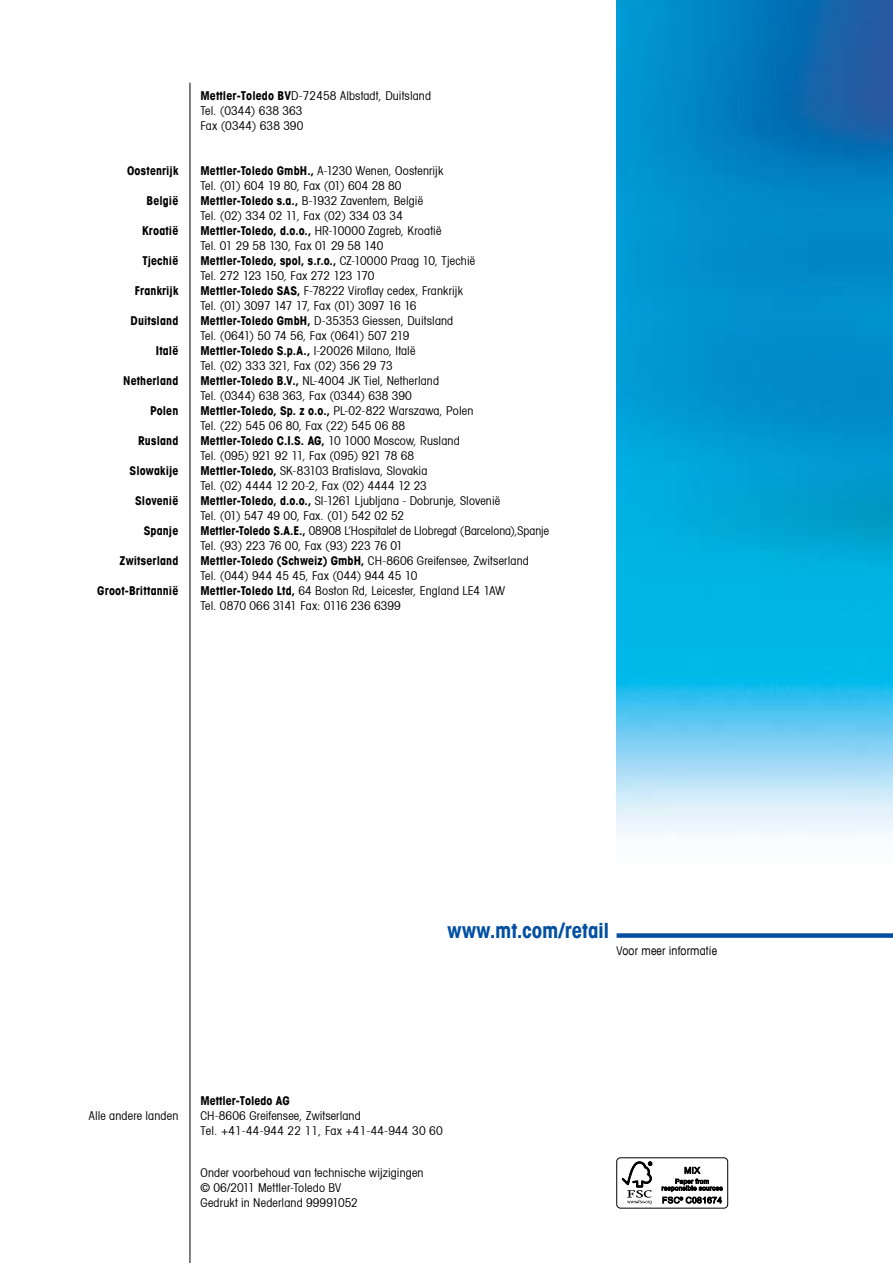
<style>
.page{position:relative;width:893px;height:1263px;background:#fff}
.page>*{position:absolute;margin:0;border:0;box-sizing:border-box;transform-origin:0 0}
.t1{font:700 condensed 21px "Avant Garde Com";color:#004fa3}
.t2{font:condensed 12px/15px "Avant Garde";letter-spacing:.01em;color:#000}
.t3{font:700 condensed 12px "Avant Garde";letter-spacing:.01em;color:#000}
.t4{font:condensed 12px "Avant Garde Com";letter-spacing:.015em;color:#000}
.s1{font-style:inherit}
.s2{font-weight:700}
</style>
<div class="page">
<div style="left:617px;top:933px;width:276px;height:5px;background:#004fa3"></div>
<img style="left:617px;top:0;width:276px;height:836px">
<hr style="left:190px;top:83px;width:1px;height:1180px;background:#000">
<div style="left:616px;top:1157px;width:112px;height:51px;border:1px solid #000;border-radius:4px"></div>
<svg style="left:622px;top:1161px;width:30px;height:43px"></svg>
<svg style="left:662px;top:1166px;width:61px;height:37px"></svg>
<p class="t3" style="left:127px;top:163px;width:53px">Oostenrijk</p>
<p class="t3" style="left:147px;top:193px;width:33px">België</p>
<p class="t3" style="left:142px;top:223px;width:38px">Kroati<span class="s1">ë</span></p>
<p class="t3" style="left:142px;top:253px;width:37px">Tjech<span class="s1">ië</span></p>
<p class="t3" style="left:135px;top:283px;width:45px">Frankrijk</p>
<p class="t3" style="left:131px;top:313px;width:49px">Duitsland</p>
<p class="t3" style="left:156px;top:343px;width:24px">Ital<span class="s1">ë</span></p>
<p class="t3" style="left:123px;top:373px;width:57px">Netherland</p>
<p class="t3" style="left:150px;top:403px;width:30px">Polen</p>
<p class="t3" style="left:138px;top:433px;width:42px">Rusland</p>
<p class="t3" style="left:130px;top:463px;width:50px">Slowakije</p>
<p class="t3" style="left:135px;top:493px;width:45px">Slovenië</p>
<p class="t3" style="left:144px;top:523px;width:36px">Spanje</p>
<p class="t3" style="left:119px;top:553px;width:61px">Zwitserland</p>
<p class="t3" style="left:97px;top:583px;width:83px">Groot-Brittannië</p>
<p class="t2" style="left:200px;top:88px;width:232px"><span class="s2">Mettler-Toledo BV</span>D-72458 Albstadt, Duitsland<br>Tel. (0344) 638 363<br>Fax (0344) 638 390</p>
<p class="t2" style="left:200px;top:163px;width:350px"><span class="s2">Mettler-Toledo GmbH.,</span> A-1230 Wenen, Oostenrijk<br>Tel. (01) 604 19 80, Fax (01) 604 28 80<br><span class="s2">Mettler-Toledo s.a.,</span> B-1932 Zaventem, België<br>Tel. (02) 334 02 11, Fax (02) 334 03 34<br><span class="s2">Mettler-Toledo, d.o.o.,</span> HR-10000 Zagreb, Kroatië<br>Tel. 01 29 58 130, Fax 01 29 58 140<br><span class="s2">Mettler-Toledo, spol, s.r.o.,</span> CZ-10000 Praag 10, Tjechië<br>Tel. 272 123 150, Fax 272 123 170<br><span class="s2">Mettler-Toledo SAS,</span> F-78222 Viroflay cedex, Frankrijk<br>Tel. (01) 3097 147 17, Fax (01) 3097 16 16<br><span class="s2">Mettler-Toledo GmbH,</span> D-35353 Giessen, Duitsland<br>Tel. (0641) 50 74 56, Fax (0641) 507 219<br><span class="s2">Mettler-Toledo S.p.A.,</span> I-20026 Milano, Italë<br>Tel. (02) 333 321, Fax (02) 356 29 73<br><span class="s2">Mettler-Toledo B.V.,</span> NL-4004 JK Tiel, Netherland<br>Tel. (0344) 638 363, Fax (0344) 638 390<br><span class="s2">Mettler-Toledo, Sp. z o.o.,</span> PL-02-822 Warszawa, Polen<br>Tel. (22) 545 06 80, Fax (22) 545 06 88<br><span class="s2">Mettler-Toledo C.I.S. AG,</span> 10 1000 Moscow, Rusland<br>Tel. (095) 921 92 11, Fax (095) 921 78 68<br><span class="s2">Mettler-Toledo,</span> SK-83103 Bratislava, Slovakia<br>Tel. (02) 4444 12 20-2, Fax (02) 4444 12 23<br><span class="s2">Mettler-Toledo, d.o.o.,</span> SI-1261 Ljubljana - Dobrunje, Slovenië<br>Tel. (01) 547 49 00, Fax. (01) 542 02 52<br><span class="s2">Mettler-Toledo S.A.E.,</span> 08908 L’Hospitalet de Llobregat (Barcelona),Spanje Tel. (93) 223 76 00, Fax (93) 223 76 01<br><span class="s2">Mettler-Toledo (Schweiz) GmbH,</span> CH-8606 Greifensee, Zwitserland<br>Tel. (044) 944 45 45, Fax (044) 944 45 10<br><span class="s2">Mettler-Toledo Ltd,</span> 64 Boston Rd, Leicester, England LE4 1AW<br>Tel. 0870 066 3141 Fax: 0116 236 6399</p>
<h1 class="t1" style="left:447px;top:917px;width:164px">www.mt.com/retail</h1>
<p class="t4" style="left:617px;top:943px;width:102px">Voor meer informatie</p>
<p class="t2" style="left:89px;top:1108px;width:91px">Alle andere landen</p>
<p class="t3" style="left:200px;top:1093px;width:91px">Mettler-Toledo AG</p>
<p class="t2" style="left:200px;top:1108px;width:244px">CH-8606 Greifensee, Zwitserland<br>Tel. +41-44-944 22 11, Fax +41-44-944 30 60</p>
<p class="t2" style="left:200px;top:1165px;width:225px">Onder voorbehoud van technische wijzigingen © 06/2011 Mettler-Toledo BV<br>Gedrukt in Nederland 99991052</p>
</div>
